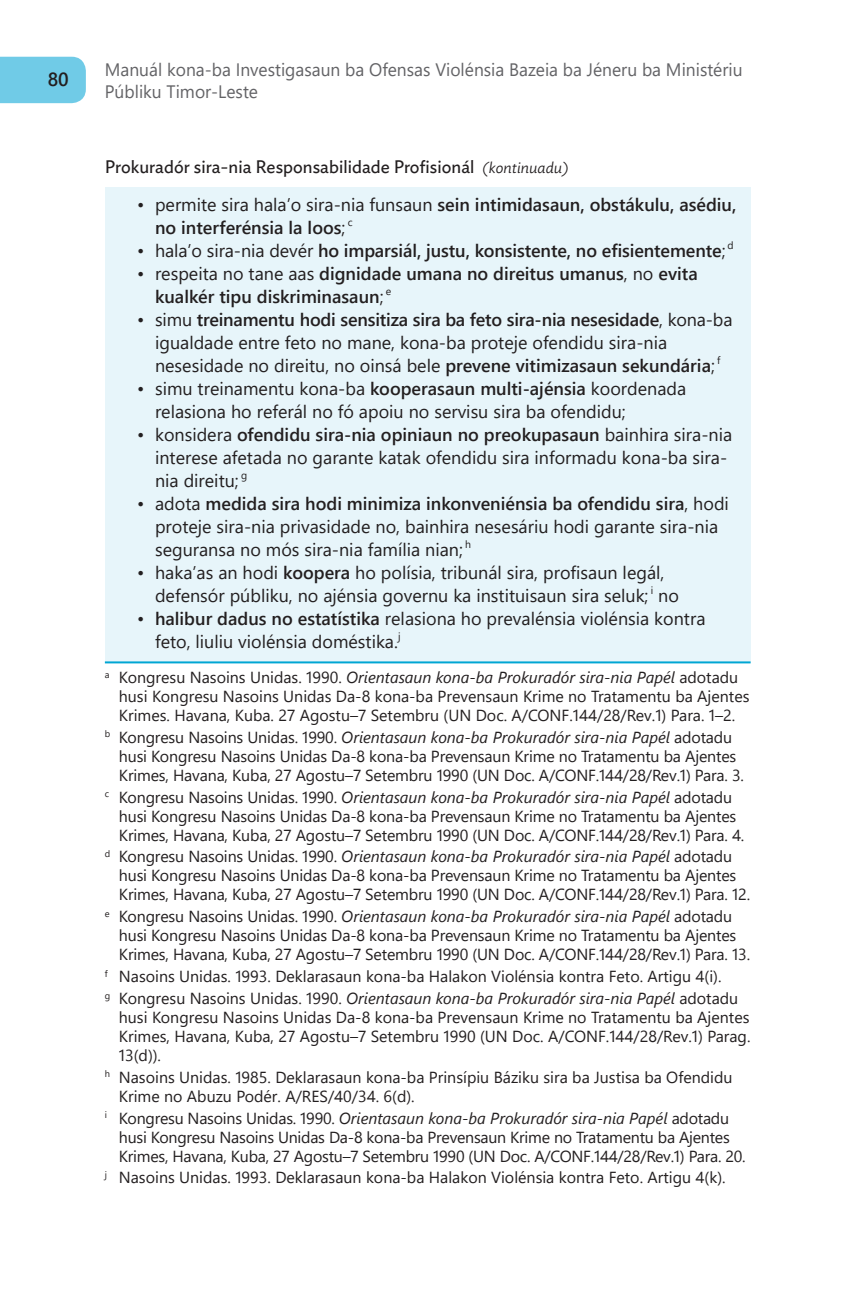
<style>
.page{position:relative;width:864px;height:1296px;background:#fff}
.page>*{position:absolute;margin:0;border:0;box-sizing:border-box;transform-origin:0 0}
.t1{font:600 19px "Segoe UI";color:#231f20}
.t2{font:18px/23px "Segoe UI";color:#231f20}
.t3{font:600 18px/23px "Segoe UI";color:#231f20}
.t4{font:18px/21.6px "Segoe UI";color:#636366}
.continued_from{font:18px "Ideal Sans";letter-spacing:.005em;color:#231f20}
.Table_Footnote__L2{font:16px/19px "Segoe UI";letter-spacing:-.01em;color:#231f20}
.Table_Footnote__L1{font:16px/19px "Segoe UI";color:#231f20}
.s1{font-weight:300;font-style:italic;font-size:16px}
.s2{font-weight:400}
.s3{font-weight:600}
.s4{font-style:italic}
</style>
<div class="page">
<div style="left:0;top:57px;width:86px;height:46px;background:#70cbe7"></div>
<div style="left:105px;top:187px;width:646px;height:475px;background:#e7f5fa"></div>
<hr style="left:105px;top:661px;width:646px;height:2px;background:#00a6d3">
<p class="t1" style="left:48px;top:61px;width:23px">80</p>
<p class="t4" style="left:105px;top:57px;width:639px">Manuál kona-ba Investigasaun ba Ofensas Violénsia Bazeia ba Jéneru ba Ministériu<br>Públiku Timor-Leste</p>
<p class="continued_from" style="left:105px;top:153px;width:465px">Prokuradór sira-nia Responsabilidade Profisionál <span class="s1">(kontinuadu)</span></p>
<p class="t3" style="left:155px;top:192px;width:583px;text-indent:-18px"><span class="s2">• permite sira hala’o sira-nia funsaun</span> sein intimidasaun, obstákulu, asédiu, no interferénsia la loos<span class="s2">;</span> <sup>c</sup></p>
<p class="t3" style="left:137px;top:238px;width:598px"><span class="s2">• hala’o sira-nia devér</span> ho imparsiál, justu, konsistente, no efisientemente<span class="s2">;</span> <sup>d</sup></p>
<p class="t3" style="left:155px;top:261px;width:544px;text-indent:-18px"><span class="s2">• respeita no tane aas</span> dignidade umana no direitus umanus<span class="s2">, no</span> evita kualkér tipu diskriminasaun<span class="s2">;</span> <sup>e</sup></p>
<p class="t2" style="left:155px;top:307px;width:579px;text-indent:-18px">• simu <span class="s3">treinamentu hodi sensitiza sira ba feto sira-nia nesesidade</span>, kona‑ba igualdade entre feto no mane, kona-ba proteje ofendidu sira-nia nesesidade no direitu, no oinsá bele <span class="s3">prevene vitimizasaun sekundária</span>; <sup>f</sup></p>
<p class="t2" style="left:155px;top:376px;width:533px;text-indent:-18px">• simu treinamentu kona-ba <span class="s3">kooperasaun multi-ajénsia</span> koordenada relasiona ho referál no fó apoiu no servisu sira ba ofendidu;</p>
<p class="t2" style="left:155px;top:422px;width:579px;text-indent:-18px">• konsidera <span class="s3">ofendidu sira-nia opiniaun no preokupasaun</span> bainhira sira-nia interese afetada no garante katak ofendidu sira informadu kona-ba sira&shy;nia direitu; <sup>g</sup></p>
<p class="t2" style="left:155px;top:491px;width:575px;text-indent:-18px">• adota <span class="s3">medida sira hodi minimiza inkonveniénsia ba ofendidu sira</span>, hodi proteje sira-nia privasidade no, bainhira nesesáriu hodi garante sira-nia seguransa no mós sira-nia família nian; <sup>h</sup></p>
<p class="t2" style="left:155px;top:560px;width:525px;text-indent:-18px">• haka’as an hodi <span class="s3">koopera</span> ho polísia, tribunál sira, profisaun legál, defensór públiku, no ajénsia governu ka instituisaun sira seluk; <sup>i</sup> no</p>
<p class="t2" style="left:155px;top:606px;width:552px;text-indent:-18px">• <span class="s3">halibur dadus no estatístika</span> relasiona ho prevalénsia violénsia kontra feto, liuliu violénsia doméstika.<sup>j</sup></p>
<p class="Table_Footnote__L1" style="left:119px;top:666px;width:632px;text-indent:-14px"><sup>a</sup> Kongresu Nasoins Unidas. 1990. <span class="s4">Orientasaun kona-ba Prokuradór sira-nia Papél</span> adotadu husi Kongresu Nasoins Unidas Da-8 kona-ba Prevensaun Krime no Tratamentu ba Ajentes<br>Krimes. Havana, Kuba. 27 Agostu–7 Setembru (UN Doc. A/CONF.144/28/Rev.1) Para. 1–2.</p>
<p class="Table_Footnote__L2" style="left:119px;top:726px;width:627px;text-indent:-14px"><sup>b</sup> Kongresu Nasoins Unidas. 1990. <span class="s4">Orientasaun kona-ba Prokuradór sira-nia Papél</span> adotadu husi Kongresu Nasoins Unidas Da-8 kona-ba Prevensaun Krime no Tratamentu ba Ajentes<br>Krimes, Havana, Kuba, 27 Agostu–7 Setembru 1990 (UN Doc. A/CONF.144/28/Rev.1) Para. 3.</p>
<p class="Table_Footnote__L2" style="left:119px;top:786px;width:627px;text-indent:-14px"><sup>c</sup> Kongresu Nasoins Unidas. 1990. <span class="s4">Orientasaun kona-ba Prokuradór sira-nia Papél</span> adotadu husi Kongresu Nasoins Unidas Da-8 kona-ba Prevensaun Krime no Tratamentu ba Ajentes<br>Krimes, Havana, Kuba, 27 Agostu–7 Setembru 1990 (UN Doc. A/CONF.144/28/Rev.1) Para. 4.</p>
<p class="Table_Footnote__L2" style="left:119px;top:846px;width:633px;text-indent:-14px"><sup>d</sup> Kongresu Nasoins Unidas. 1990. <span class="s4">Orientasaun kona-ba Prokuradór sira-nia Papél</span> adotadu husi Kongresu Nasoins Unidas Da-8 kona-ba Prevensaun Krime no Tratamentu ba Ajentes<br>Krimes, Havana, Kuba, 27 Agostu–7 Setembru 1990 (UN Doc. A/CONF.144/28/Rev.1) Para. 12.</p>
<p class="Table_Footnote__L2" style="left:119px;top:906px;width:633px;text-indent:-14px"><sup>e</sup> Kongresu Nasoins Unidas. 1990. <span class="s4">Orientasaun kona-ba Prokuradór sira-nia Papél</span> adotadu husi Kongresu Nasoins Unidas Da-8 kona-ba Prevensaun Krime no Tratamentu ba Ajentes<br>Krimes, Havana, Kuba, 27 Agostu–7 Setembru 1990 (UN Doc. A/CONF.144/28/Rev.1) Para. 13.</p>
<p class="Table_Footnote__L2" style="left:105px;top:966px;width:618px"><sup>f</sup> Nasoins Unidas. 1993. Deklarasaun kona-ba Halakon Violénsia kontra Feto. Artigu 4(i).</p>
<p class="Table_Footnote__L2" style="left:119px;top:987px;width:633px;text-indent:-14px"><sup>g</sup> Kongresu Nasoins Unidas. 1990. <span class="s4">Orientasaun kona-ba Prokuradór sira-nia Papél</span> adotadu husi Kongresu Nasoins Unidas Da-8 kona-ba Prevensaun Krime no Tratamentu ba Ajentes Krimes, Havana, Kuba, 27 Agostu–7 Setembru 1990 (UN Doc. A/CONF.144/28/Rev.1) Parag.<br>13(d)).</p>
<p class="Table_Footnote__L2" style="left:119px;top:1066px;width:615px;text-indent:-14px"><sup>h</sup> Nasoins Unidas. 1985. Deklarasaun kona-ba Prinsípiu Báziku sira ba Justisa ba Ofendidu<br>Krime no Abuzu Podér. A/RES/40/34. 6(d).</p>
<p class="Table_Footnote__L2" style="left:119px;top:1107px;width:628px;text-indent:-14px"><sup>i</sup> Kongresu Nasoins Unidas. 1990. <span class="s4">Orientasaun kona-ba Prokuradór sira-nia Papél</span> adotadu husi Kongresu Nasoins Unidas Da-8 kona-ba Prevensaun Krime no Tratamentu ba Ajentes<br>Krimes, Havana, Kuba, 27 Agostu–7 Setembru 1990 (UN Doc. A/CONF.144/28/Rev.1) Para. 20.</p>
<p class="Table_Footnote__L2" style="left:105px;top:1167px;width:622px"><sup>j</sup> Nasoins Unidas. 1993. Deklarasaun kona-ba Halakon Violénsia kontra Feto. Artigu 4(k).</p>
</div>
